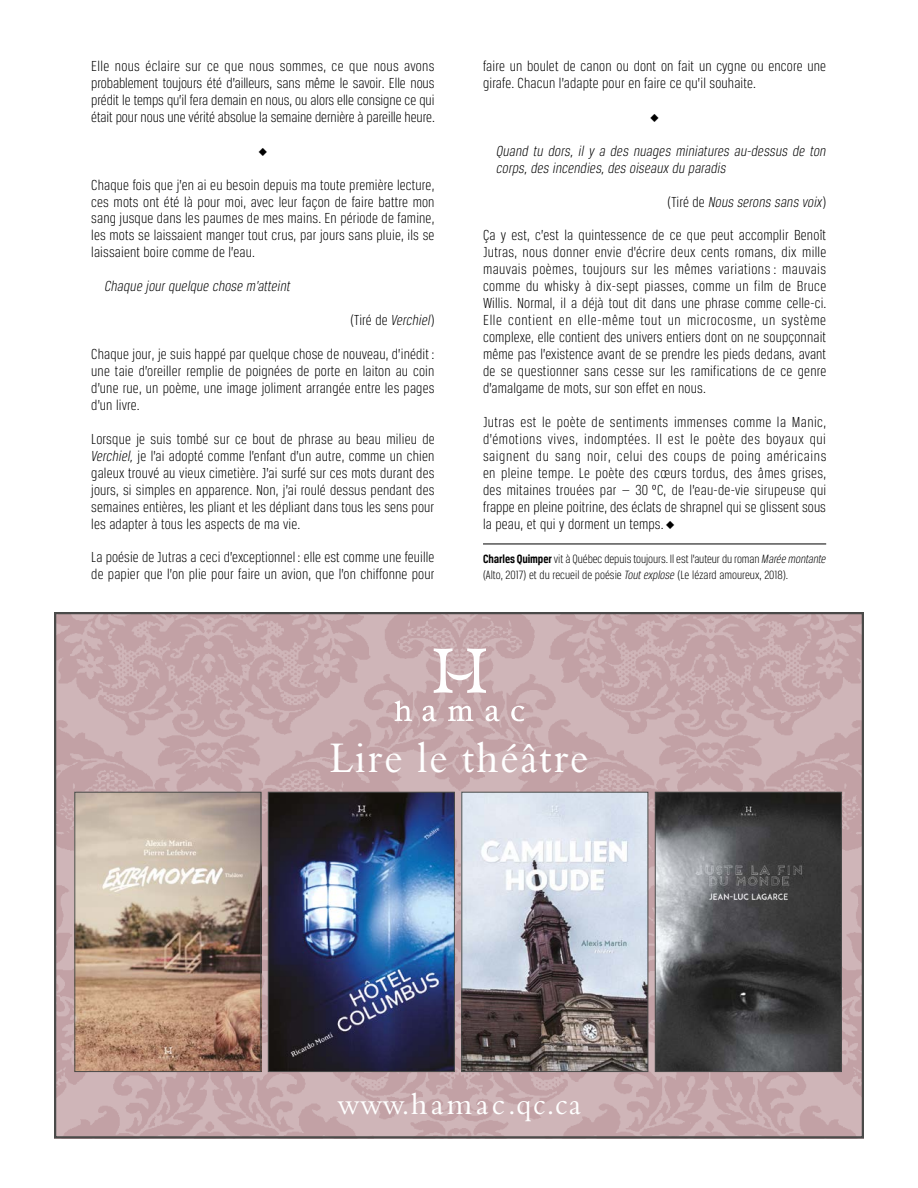
<style>
.page{position:relative;width:918px;height:1188px;background:#fff}
.page>*{position:absolute;margin:0;border:0;box-sizing:border-box;transform-origin:0 0}
.t1{font:42.6px "Aldine 401 BT Roman A";letter-spacing:.05em;color:#fff;scale:.95 1}
.t2{font:30px "Aldine 401 BT Roman A";letter-spacing:.085em;color:#fff;scale:.95 1}
.t3{font:300 15.45px/17px "Breuer Condensed";letter-spacing:.01em;color:#000;text-align:justify}
.t4{font:italic 300 15.45px/17px "Breuer Condensed";letter-spacing:.01em;color:#000}
.t5{font:300 12.75px/17px "Breuer Condensed";letter-spacing:-.005em;color:#000}
.t6{font:11.25px "Monotype Sorts";color:#000}
.s1{font-style:italic}
.s2{font-family:"Monotype Sorts";font-weight:400;font-size:11.25px}
.s3{font-weight:700}
</style>
<div class="page">
<hr style="left:483px;top:544px;width:343px;height:1px;background:#000">
<img style="left:57px;top:615px;width:804px;height:520px">
<img style="left:77px;top:794px;width:182px;height:276px">
<div style="left:75px;top:792px;width:186px;height:280px;border:1px solid #4a4a49"></div>
<img style="left:270px;top:794px;width:183px;height:276px">
<div style="left:268px;top:792px;width:187px;height:280px;border:1px solid #4a4a49"></div>
<img style="left:657px;top:794px;width:183px;height:276px">
<div style="left:655px;top:792px;width:187px;height:280px;border:1px solid #4a4a49"></div>
<img style="left:464px;top:794px;width:182px;height:276px">
<div style="left:462px;top:792px;width:186px;height:280px;border:1px solid #4a4a49"></div>
<svg style="left:434px;top:648px;width:52px;height:45px"></svg>
<svg style="left:395px;top:700px;width:130px;height:21px"></svg>
<p class="t3" style="left:91px;top:57px;width:345px">Elle nous éclaire sur ce que nous sommes, ce que nous avons probablement toujours été d’ailleurs, sans même le savoir. Elle nous prédit le temps qu’il fera demain en nous, ou alors elle consigne ce qui était pour nous une vérité absolue la semaine dernière à pareille heure.</p>
<p class="t6" style="left:258px;top:147px;width:10px">U</p>
<p class="t3" style="left:91px;top:176px;width:345px">Chaque fois que j’en ai eu besoin depuis ma toute première lecture, ces mots ont été là pour moi, avec leur façon de faire battre mon sang jusque dans les paumes de mes mains. En période de famine, les mots se laissaient manger tout crus, par jours sans pluie, ils se laissaient boire comme de l’eau.</p>
<p class="t4" style="left:105px;top:278px;width:187px">Chaque jour quelque chose m’atteint</p>
<p class="t3" style="left:91px;top:303px;width:345px;line-height:33.9px;text-align:right">(Tiré de <span class="s1">Verchiel</span>)<br>Chaque jour, je suis happé par quelque chose de nouveau, d’inédit :</p>
<p class="t3" style="left:91px;top:362px;width:345px">une taie d’oreiller remplie de poignées de porte en laiton au coin d’une rue, un poème, une image joliment arrangée entre les pages d’un livre.</p>
<p class="t3" style="left:91px;top:430px;width:345px">Lorsque je suis tombé sur ce bout de phrase au beau milieu de <span class="s1">Verchiel,</span> je l’ai adopté comme l’enfant d’un autre, comme un chien galeux trouvé au vieux cimetière. J’ai surfé sur ces mots durant des jours, si simples en apparence. Non, j’ai roulé dessus pendant des semaines entières, les pliant et les dépliant dans tous les sens pour les adapter à tous les aspects de ma vie.</p>
<p class="t3" style="left:91px;top:549px;width:345px">La poésie de Jutras a ceci d’exceptionnel : elle est comme une feuille de papier que l’on plie pour faire un avion, que l’on chiffonne pour</p>
<p class="t3" style="left:483px;top:57px;width:345px">faire un boulet de canon ou dont on fait un cygne ou encore une girafe. Chacun l’adapte pour en faire ce qu’il souhaite.</p>
<p class="t6" style="left:650px;top:113px;width:10px">U</p>
<p class="t4" style="left:497px;top:142px;width:331px">Quand tu dors, il y a des nuages miniatures au-dessus de ton corps, des incendies, des oiseaux du paradis</p>
<p class="t3" style="left:483px;top:184px;width:345px;line-height:33.9px;text-align:right">(Tiré de <span class="s1">Nous serons sans voix</span>)<br>Ça y est, c’est la quintessence de ce que peut accomplir Benoît</p>
<p class="t3" style="left:483px;top:244px;width:345px">Jutras, nous donner envie d’écrire deux cents romans, dix mille mauvais poèmes, toujours sur les mêmes variations : mauvais comme du whisky à dix-sept piasses, comme un film de Bruce Willis. Normal, il a déjà tout dit dans une phrase comme celle-ci.<br>Elle contient en elle-même tout un microcosme, un système complexe, elle contient des univers entiers dont on ne soupçonnait même pas l’existence avant de se prendre les pieds dedans, avant de se questionner sans cesse sur les ramifications de ce genre d’amalgame de mots, sur son effet en nous.</p>
<p class="t3" style="left:483px;top:413px;width:345px">Jutras est le poète de sentiments immenses comme la Manic, d’émotions vives, indomptées. Il est le poète des boyaux qui saignent du sang noir, celui des coups de poing américains en pleine tempe. Le poète des cœurs tordus, des âmes grises, des mitaines trouées par — 30 °C, de l’eau-de-vie sirupeuse qui frappe en pleine poitrine, des éclats de shrapnel qui se glissent sous la peau, et qui y dorment un temps. <span class="s2">U</span></p>
<p class="t5" style="left:483px;top:550px;width:345px"><span class="s3">Charles Quimper</span> vit à Québec depuis toujours. Il est l’auteur du roman <span class="s1">Marée montante </span>(Alto, 2017) et du recueil de poésie <span class="s1">Tout explose</span> (Le lézard amoureux, 2018).</p>
<h1 class="t1" style="left:329px;top:732px;width:274px">Lire le théâtre</h1>
<h2 class="t2" style="left:338px;top:1085px;width:257px">www.hamac.qc.ca</h2>
</div>
